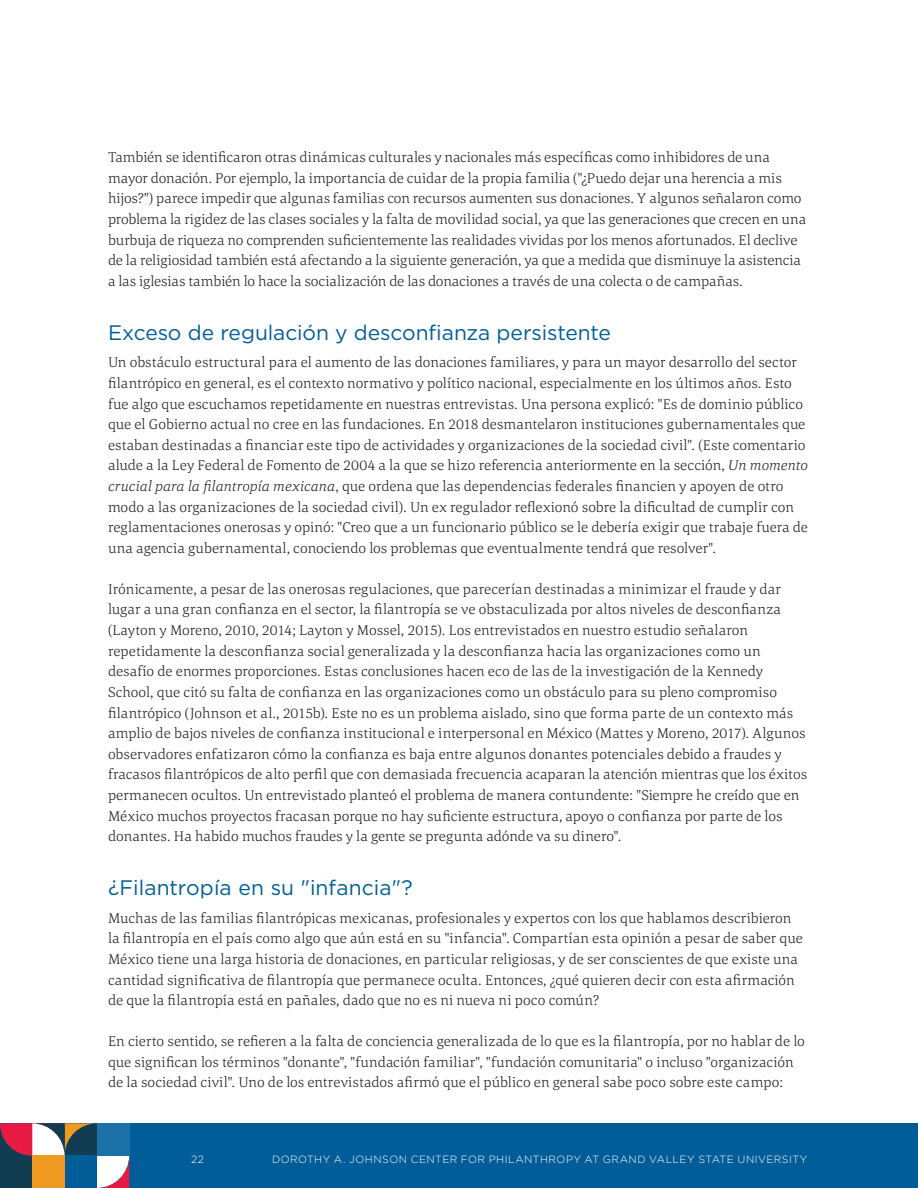
<style>
.page{position:relative;width:918px;height:1188px;background:#fff}
.page>*{position:absolute;margin:0;border:0;box-sizing:border-box;transform-origin:0 0}
.Header_2{font:21px "Gotham";color:#005d98}
.Body_Text{font:300 14.7px/20.7px "Corda";letter-spacing:.005em;color:#231f20}
.t1{font:300 10.5px "Gotham";letter-spacing:.045em;color:#fff}
.s1{font-style:italic}
</style>
<div class="page">
<div style="left:0;top:1123px;width:918px;height:65px;background:#005d98"></div>
<svg style="left:0;top:1123px;width:129px;height:65px;background:#69718a"></svg>
<div style="left:32px;top:1156px;width:33px;height:32px;background:#ee9a20"></div>
<p class="Body_Text" style="left:108px;top:146px;width:700px">También se identificaron otras dinámicas culturales y nacionales más específicas como inhibidores de una mayor donación. Por ejemplo, la importancia de cuidar de la propia familia ("¿Puedo dejar una herencia a mis hijos?") parece impedir que algunas familias con recursos aumenten sus donaciones. Y algunos señalaron como problema la rigidez de las clases sociales y la falta de movilidad social, ya que las generaciones que crecen en una burbuja de riqueza no comprenden suficientemente las realidades vividas por los menos afortunados. El declive de la religiosidad también está afectando a la siguiente generación, ya que a medida que disminuye la asistencia a las iglesias también lo hace la socialización de las donaciones a través de una colecta o de campañas.</p>
<p class="Header_2" style="left:108px;top:319px;width:504px">Exceso de regulación y desconfianza persistente</p>
<p class="Body_Text" style="left:108px;top:352px;width:702px">Un obstáculo estructural para el aumento de las donaciones familiares, y para un mayor desarrollo del sector filantrópico en general, es el contexto normativo y político nacional, especialmente en los últimos años. Esto fue algo que escuchamos repetidamente en nuestras entrevistas. Una persona explicó: "Es de dominio público que el Gobierno actual no cree en las fundaciones. En 2018 desmantelaron instituciones gubernamentales que estaban destinadas a financiar este tipo de actividades y organizaciones de la sociedad civil". (Este comentario alude a la Ley Federal de Fomento de 2004 a la que se hizo referencia anteriormente en la sección, <span class="s1">Un momento crucial para la filantropía mexicana</span>, que ordena que las dependencias federales financien y apoyen de otro modo a las organizaciones de la sociedad civil). Un ex regulador reflexionó sobre la dificultad de cumplir con reglamentaciones onerosas y opinó: "Creo que a un funcionario público se le debería exigir que trabaje fuera de una agencia gubernamental, conociendo los problemas que eventualmente tendrá que resolver".</p>
<p class="Body_Text" style="left:108px;top:578px;width:700px">Irónicamente, a pesar de las onerosas regulaciones, que parecerían destinadas a minimizar el fraude y dar lugar a una gran confianza en el sector, la filantropía se ve obstaculizada por altos niveles de desconfianza (Layton y Moreno, 2010, 2014; Layton y Mossel, 2015). Los entrevistados en nuestro estudio señalaron repetidamente la desconfianza social generalizada y la desconfianza hacia las organizaciones como un desafío de enormes proporciones. Estas conclusiones hacen eco de las de la investigación de la Kennedy School, que citó su falta de confianza en las organizaciones como un obstáculo para su pleno compromiso filantrópico (Johnson et al., 2015b). Este no es un problema aislado, sino que forma parte de un contexto más amplio de bajos niveles de confianza institucional e interpersonal en México (Mattes y Moreno, 2017). Algunos observadores enfatizaron cómo la confianza es baja entre algunos donantes potenciales debido a fraudes y fracasos filantrópicos de alto perfil que con demasiada frecuencia acaparan la atención mientras que los éxitos permanecen ocultos. Un entrevistado planteó el problema de manera contundente: "Siempre he creído que en México muchos proyectos fracasan porque no hay suficiente estructura, apoyo o confianza por parte de los donantes. Ha habido muchos fraudes y la gente se pregunta adónde va su dinero".</p>
<p class="Header_2" style="left:108px;top:874px;width:306px">¿Filantropía en su "infancia"?</p>
<p class="Body_Text" style="left:108px;top:907px;width:696px">Muchas de las familias filantrópicas mexicanas, profesionales y expertos con los que hablamos describieron la filantropía en el país como algo que aún está en su "infancia". Compartían esta opinión a pesar de saber que México tiene una larga historia de donaciones, en particular religiosas, y de ser conscientes de que existe una cantidad significativa de filantropía que permanece oculta. Entonces, ¿qué quieren decir con esta afirmación de que la filantropía está en pañales, dado que no es ni nueva ni poco común?</p>
<p class="Body_Text" style="left:108px;top:1030px;width:698px">En cierto sentido, se refieren a la falta de conciencia generalizada de lo que es la filantropía, por no hablar de lo que significan los términos "donante", "fundación familiar", "fundación comunitaria" o incluso "organización de la sociedad civil". Uno de los entrevistados afirmó que el público en general sabe poco sobre este campo:</p>
<p class="t1" style="left:191px;top:1153px;width:15px">22</p>
<p class="t1" style="left:272px;top:1153px;width:537px">DOROTHY A. JOHNSON CENTER FOR PHILANTHROPY AT GRAND VALLEY STATE UNIVERSITY</p>
</div>
